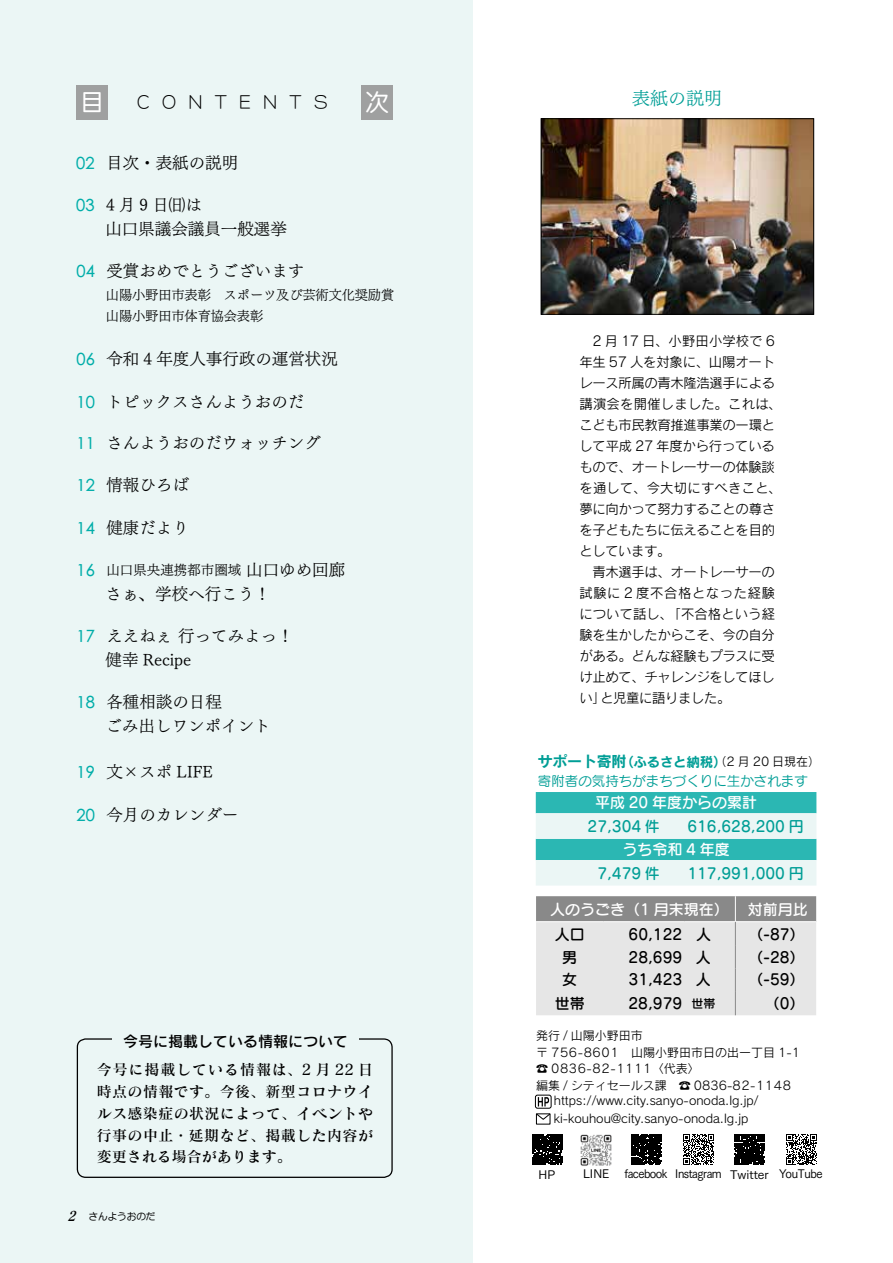
<style>
.page{position:relative;width:893px;height:1263px;background:#fff}
.page>*{position:absolute;margin:0;border:0;box-sizing:border-box;transform-origin:0 0}
.t1{font:24px "Anito Std M";color:#fff}
.t2{font:18px "Tsuku Min Pro LB";color:#009e96}
.t3{font:16.5px/24px "Tsuku Min Pro LB";color:#000}
.t4{font:16.5px "Anito Std L";letter-spacing:.735em;color:#000}
.t5{font:15px/21.8px "Matisse Pro N DB";letter-spacing:.025em;color:#000;text-align:justify}
.t6{font:15px "Seurat Pro N DB";color:#000}
.t7{font:15px "Seurat Pro N DB";color:#009e96}
.t8{font:15px "Seurat Pro N DB";color:#fff}
.t9{font:15px "Rodin Pro DB";color:#000}
.t10{font:13.5px/21px "Rodin Pro M";letter-spacing:-.025em;color:#000}
.t11{font:13.5px/21px "Tsuku Min Pro LB";letter-spacing:-.01em;color:#000}
.t12{font:13.5px "Seurat Pro N M";color:#009e96}
.t13{font:12px/16.5px "Rodin Pro N M";color:#000}
.t14{font:12px "Tsuku Go Pr 5 N M";letter-spacing:-.04em;color:#000;scale:.93 1}
.t15{font:12px "Tsuku Go Pr 5 N M";letter-spacing:-.04em;color:#000}
.t16{font:9.75px "Anito Std M";letter-spacing:-.02em;color:#000}
.s1{font-family:"ST Heiti TC";font-weight:500;color:#00ada9}
.s2{font-family:"ST Heiti TC";font-weight:500;font-size:16.5px;color:#00ada9}
.s3{font-size:16.5px}
.s4{font-family:"Matisse Eleganto Pro B";font-style:italic;font-size:13.5px}
.s5{font-family:"Rodin Pro N B";font-size:15px;color:#009e96}
.s6{font-family:"Rodin Pro N B";font-size:13.5px;color:#009e96}
.s7{font-size:12px}
</style>
<div class="page">
<div style="left:0;top:0;width:472px;height:1263px;background:#ebf6f5"></div>
<svg style="left:532px;top:1134px;width:30px;height:30px"></svg>
<svg style="left:735px;top:1135px;width:30px;height:30px"></svg>
<img style="left:580px;top:1134px;width:32px;height:32px">
<svg style="left:786px;top:1134px;width:31px;height:31px"></svg>
<svg style="left:683px;top:1134px;width:31px;height:31px"></svg>
<svg style="left:631px;top:1134px;width:30px;height:30px"></svg>
<img style="left:543px;top:120px;width:269px;height:193px">
<div style="left:541px;top:118px;width:273px;height:197px;border:1px solid #000"></div>
<div style="left:77px;top:1038px;width:316px;height:140px;border:1px solid #000;border-radius:8px"></div>
<div style="left:112px;top:1033px;width:247px;height:15px;background:#ebf6f5"></div>
<div style="left:76px;top:85px;width:32px;height:34px;background:#9fa0a0"></div>
<div style="left:361px;top:85px;width:32px;height:34px;background:#9fa0a0"></div>
<svg style="left:536px;top:896px;width:280px;height:119px;background:#d2d2d2"></svg>
<svg style="left:536px;top:792px;width:280px;height:93px;background:#94d9d7"></svg>
<svg style="left:536px;top:1113px;width:15px;height:7px"></svg>
<div style="left:535px;top:1095px;width:16px;height:13px;border:1px solid #000;border-radius:2px"></div>
<svg style="left:538px;top:1097px;width:11px;height:9px"></svg>
<h1 class="t1" style="left:80px;top:87px;width:25px">目</h1>
<p class="t4" style="left:137px;top:91px;width:192px">CONTENTS</p>
<h1 class="t1" style="left:365px;top:87px;width:25px">次</h1>
<h2 class="t2" style="left:632px;top:82px;width:91px">表紙の説明</h2>
<p class="t3" style="left:76px;top:148px;width:163px"><span class="s1">02</span> 目次・表紙の説明</p>
<p class="t3" style="left:105px;top:191px;width:183px;text-indent:-29px"><span class="s1">03</span> 4 月 9 日㈰は<br>山口県議会議員一般選挙</p>
<p class="t3" style="left:77px;top:257px;width:229px"><span class="s1">04</span> 受賞おめでとうございます</p>
<p class="t11" style="left:106px;top:282px;width:290px">山陽小野田市表彰　スポーツ及び芸術文化奨励賞山陽小野田市体育協会表彰</p>
<p class="t3" style="left:77px;top:344px;width:263px"><span class="s1">06</span> 令和 4 年度人事行政の運営状況</p>
<p class="t3" style="left:77px;top:388px;width:229px"><span class="s1">10</span> トピックスさんようおのだ</p>
<p class="t3" style="left:77px;top:428px;width:246px"><span class="s1">11</span> さんようおのだウォッチング</p>
<p class="t3" style="left:77px;top:471px;width:114px"><span class="s1">12</span> 情報ひろば</p>
<p class="t3" style="left:77px;top:513px;width:114px"><span class="s1">14</span> 健康だより</p>
<p class="t11" style="left:77px;top:557px;width:270px"><span class="s2">16</span> 山口県央連携都市圏域 <span class="s3">山口ゆめ回廊</span></p>
<p class="t3" style="left:106px;top:579px;width:166px">さぁ、学校へ行こう！</p>
<p class="t3" style="left:106px;top:621px;width:190px;text-indent:-29px"><span class="s1">17</span> ええねぇ 行ってみよっ！健幸 Recipe</p>
<p class="t3" style="left:106px;top:687px;width:166px;text-indent:-29px"><span class="s1">18</span> 各種相談の日程<br>ごみ出しワンポイント</p>
<p class="t3" style="left:77px;top:758px;width:138px"><span class="s1">19</span> 文×スポ LIFE</p>
<p class="t3" style="left:77px;top:800px;width:163px"><span class="s1">20</span> 今月のカレンダー</p>
<p class="t9" style="left:123px;top:1031px;width:227px">今号に掲載している情報について</p>
<p class="t5" style="left:97px;top:1058px;width:278px">今号に掲載している情報は、2 月 22 日時点の情報です。今後、新型コロナウイルス感染症の状況によって、イベントや行事の中止・延期など、掲載した内容が変更される場合があります。</p>
<p class="t16" style="left:67px;top:1210px;width:90px"><span class="s4">2</span> さんようおのだ</p>
<p class="t10" style="left:579px;top:330px;width:204px">　2 月 17 日、小野田小学校で 6年生 57 人を対象に、山陽オートレース所属の青木隆浩選手による講演会を開催しました。これは、こども市民教育推進事業の一環として平成 27 年度から行っているもので、オートレーサーの体験談を通して、今大切にすべきこと、夢に向かって努力することの尊さを子どもたちに伝えることを目的としています。<br>　青木選手は、オートレーサーの試験に 2 度不合格となった経験について話し、「不合格という経験を生かしたからこそ、今の自分がある。どんな経験もプラスに受け止めて、チャレンジをしてほしい」と児童に語りました。</p>
<p class="t13" style="left:538px;top:753px;width:284px"><span class="s5">サポート寄附</span><span class="s6">（ふるさと納税）</span>（2 月 20 日現在）</p>
<p class="t12" style="left:538px;top:772px;width:272px">寄附者の気持ちがまちづくりに生かされます</p>
<p class="t8" style="left:595px;top:793px;width:163px">平成 20 年度からの累計</p>
<p class="t7" style="left:588px;top:816px;width:74px">27,304 件</p>
<p class="t7" style="left:687px;top:816px;width:118px">616,628,200 円</p>
<p class="t8" style="left:622px;top:839px;width:109px">うち令和 4 年度</p>
<p class="t7" style="left:597px;top:863px;width:64px">7,479 件</p>
<p class="t7" style="left:687px;top:863px;width:118px">117,991,000 円</p>
<p class="t8" style="left:550px;top:899px;width:180px">人のうごき（1 月末現在）</p>
<p class="t8" style="left:748px;top:899px;width:62px">対前月比</p>
<p class="t6" style="left:555px;top:925px;width:31px">人口</p>
<p class="t6" style="left:629px;top:925px;width:84px">60,122 人</p>
<p class="t6" style="left:749px;top:925px;width:57px">（-87）</p>
<p class="t6" style="left:562px;top:947px;width:16px">男</p>
<p class="t6" style="left:629px;top:947px;width:84px">28,699 人</p>
<p class="t6" style="left:749px;top:947px;width:57px">（-28）</p>
<p class="t6" style="left:562px;top:969px;width:16px">女</p>
<p class="t6" style="left:629px;top:969px;width:84px">31,423 人</p>
<p class="t6" style="left:749px;top:969px;width:57px">（-59）</p>
<p class="t6" style="left:555px;top:994px;width:31px">世帯</p>
<p class="t6" style="left:629px;top:994px;width:88px">28,979 <span class="s7">世帯</span></p>
<p class="t6" style="left:765px;top:994px;width:41px">（0）</p>
<p class="t13" style="left:536px;top:1027px;width:266px">発行 / 山陽小野田市<br>〒 756-8601　山陽小野田市日の出一丁目 1-1 ☎ 0836-82-1111〈代表〉<br>編集 / シティセールス課　☎ 0836-82-1148</p>
<p class="t13" style="left:554px;top:1091px;width:206px;line-height:18px">https://www.city.sanyo-onoda.lg.jp/ ki-kouhou@city.sanyo-onoda.lg.jp</p>
<p class="t15" style="left:538px;top:1164px;width:18px">HP</p>
<p class="t15" style="left:583px;top:1163px;width:28px">LINE</p>
<p class="t14" style="left:625px;top:1163px;width:215px">facebook Instagram Twitter YouTube</p>
</div>
